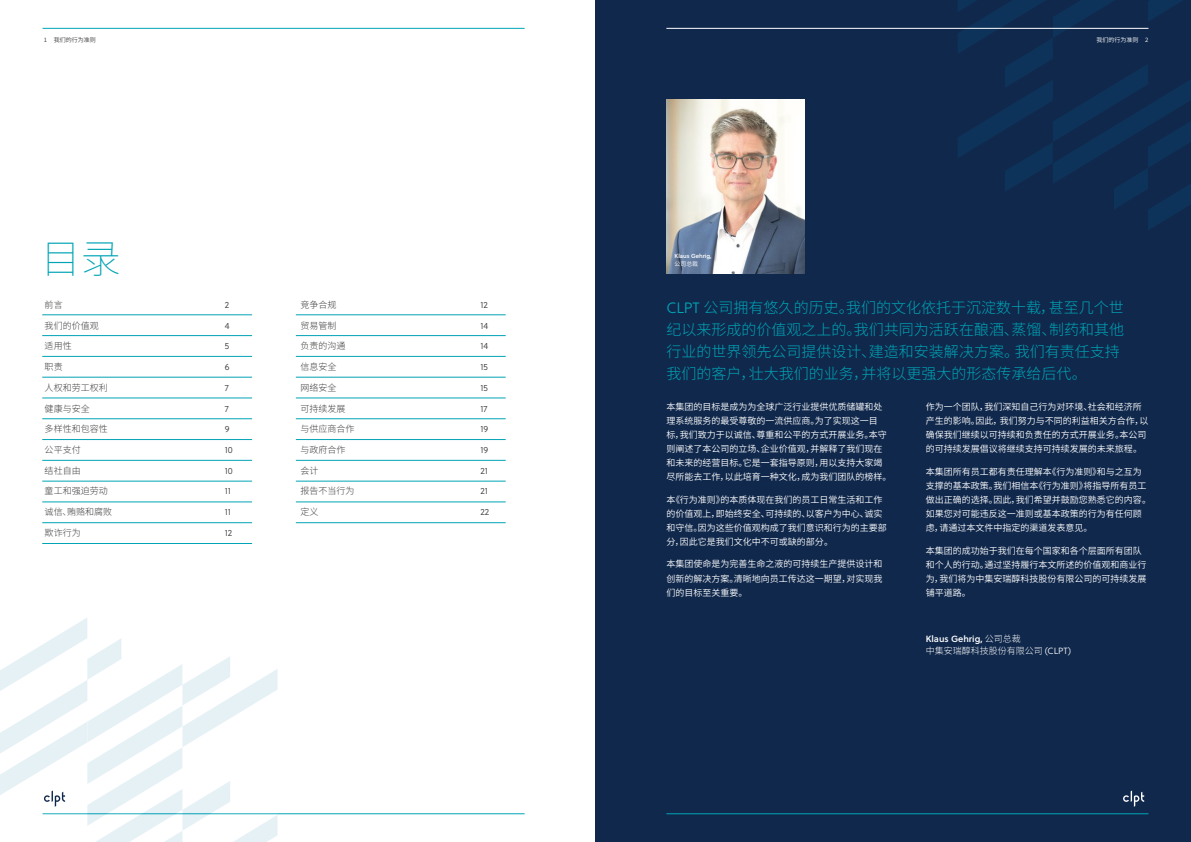
<style>
.page{position:relative;width:1191px;height:842px;background:#fff}
.page>*{position:absolute;margin:0;border:0;box-sizing:border-box;transform-origin:0 0}
.t1{font:200 39.9px "Source Han Sans SC";color:#00a4b5}
.t2{font:300 15px/22px "Source Han Sans SC";color:#00a4b5}
.t3{font:9px/14px "Source Han Sans SC";color:#fff}
.t4{font:300 9px "Source Han Sans SC";color:#3c3c3b}
.t5{font:9px "Soleil Lt";color:#3c3c3b}
.t6{font:300 9px "Source Han Sans SC";color:#fff}
.t7{font:9px "Soleil Sb";color:#fff}
.t8{font:6px "Source Han Sans SC";color:#3c3c3b}
.t9{font:6px "Source Han Sans SC";color:#fff}
.t10{font:5.9px "Soleil Sb";color:#fff}
.t11{font:5.9px "Source Han Sans SC";color:#fff}
.s1{font-family:"Soleil Lt";font-weight:400}
.s2{font-family:"Source Han Sans SC";font-weight:300}
</style>
<div class="page">
<div style="left:595px;top:0;width:596px;height:842px;background:#10284c"></div>
<img style="left:666px;top:99px;width:138px;height:175px">
<svg style="left:957px;top:0;width:234px;height:230px"></svg>
<hr style="left:42px;top:315px;width:210px;height:1px;background:#00a4b5">
<hr style="left:296px;top:315px;width:210px;height:1px;background:#00a4b5">
<hr style="left:42px;top:335px;width:210px;height:1px;background:#00a4b5">
<hr style="left:296px;top:335px;width:210px;height:1px;background:#00a4b5">
<hr style="left:42px;top:356px;width:210px;height:1px;background:#00a4b5">
<hr style="left:296px;top:356px;width:210px;height:1px;background:#00a4b5">
<hr style="left:42px;top:377px;width:210px;height:1px;background:#00a4b5">
<hr style="left:296px;top:377px;width:210px;height:1px;background:#00a4b5">
<hr style="left:42px;top:398px;width:210px;height:1px;background:#00a4b5">
<hr style="left:296px;top:398px;width:210px;height:1px;background:#00a4b5">
<hr style="left:42px;top:419px;width:210px;height:1px;background:#00a4b5">
<hr style="left:296px;top:419px;width:210px;height:1px;background:#00a4b5">
<hr style="left:42px;top:439px;width:210px;height:1px;background:#00a4b5">
<hr style="left:296px;top:439px;width:210px;height:1px;background:#00a4b5">
<hr style="left:42px;top:460px;width:210px;height:1px;background:#00a4b5">
<hr style="left:296px;top:460px;width:210px;height:1px;background:#00a4b5">
<hr style="left:42px;top:481px;width:210px;height:1px;background:#00a4b5">
<hr style="left:296px;top:481px;width:210px;height:1px;background:#00a4b5">
<hr style="left:42px;top:502px;width:210px;height:1px;background:#00a4b5">
<hr style="left:296px;top:502px;width:210px;height:1px;background:#00a4b5">
<hr style="left:42px;top:522px;width:210px;height:1px;background:#00a4b5">
<hr style="left:42px;top:543px;width:210px;height:1px;background:#00a4b5">
<hr style="left:296px;top:522px;width:210px;height:1px;background:#00a4b5">
<hr style="left:43px;top:28px;width:481px;height:1px;background:#00a4b5">
<hr style="left:666px;top:28px;width:482px;height:1px;background:#fff">
<hr style="left:666px;top:813px;width:482px;height:1px;background:#00a4b5">
<hr style="left:43px;top:813px;width:481px;height:1px;background:#00a4b5">
<svg style="left:1123px;top:790px;width:21px;height:17px"></svg>
<svg style="left:0;top:618px;width:277px;height:224px"></svg>
<p class="t8" style="left:44px;top:37px;width:53px">1 我们的行为准则</p>
<p class="t9" style="left:1096px;top:37px;width:53px">我们的行为准则 2</p>
<h1 class="t1" style="left:41px;top:236px;width:81px">目录</h1>
<p class="t10" style="left:674px;top:251px;width:39px">Klaus Gehrig,</p>
<p class="t11" style="left:674px;top:260px;width:25px">公司总裁</p>
<p class="t4" style="left:45px;top:300px;width:19px">前言</p>
<p class="t5" style="left:225px;top:299px;width:6px">2</p>
<p class="t4" style="left:45px;top:320px;width:55px">我们的价值观</p>
<p class="t5" style="left:225px;top:319px;width:6px">4</p>
<p class="t4" style="left:45px;top:341px;width:28px">适用性</p>
<p class="t5" style="left:225px;top:340px;width:6px">5</p>
<p class="t4" style="left:45px;top:362px;width:19px">职责</p>
<p class="t5" style="left:225px;top:361px;width:6px">6</p>
<p class="t4" style="left:45px;top:382px;width:64px">人权和劳工权利</p>
<p class="t5" style="left:225px;top:381px;width:5px">7</p>
<p class="t4" style="left:45px;top:403px;width:46px">健康与安全</p>
<p class="t5" style="left:225px;top:402px;width:5px">7</p>
<p class="t4" style="left:45px;top:424px;width:64px">多样性和包容性</p>
<p class="t5" style="left:225px;top:423px;width:6px">9</p>
<p class="t4" style="left:45px;top:445px;width:37px">公平支付</p>
<p class="t5" style="left:225px;top:443px;width:10px">10</p>
<p class="t4" style="left:45px;top:465px;width:37px">结社自由</p>
<p class="t5" style="left:225px;top:464px;width:10px">10</p>
<p class="t4" style="left:45px;top:486px;width:64px">童工和强迫劳动</p>
<p class="t5" style="left:225px;top:485px;width:8px">11</p>
<p class="t4" style="left:45px;top:507px;width:69px">诚信、贿赂和腐败</p>
<p class="t5" style="left:225px;top:506px;width:8px">11</p>
<p class="t4" style="left:45px;top:527px;width:37px">欺诈行为</p>
<p class="t5" style="left:225px;top:526px;width:9px">12</p>
<p class="t4" style="left:300px;top:300px;width:37px">竞争合规</p>
<p class="t5" style="left:480px;top:299px;width:9px">12</p>
<p class="t4" style="left:300px;top:320px;width:37px">贸易管制</p>
<p class="t5" style="left:480px;top:319px;width:9px">14</p>
<p class="t4" style="left:300px;top:341px;width:46px">负责的沟通</p>
<p class="t5" style="left:480px;top:340px;width:9px">14</p>
<p class="t4" style="left:300px;top:362px;width:37px">信息安全</p>
<p class="t5" style="left:480px;top:361px;width:9px">15</p>
<p class="t4" style="left:300px;top:382px;width:37px">网络安全</p>
<p class="t5" style="left:480px;top:381px;width:9px">15</p>
<p class="t4" style="left:300px;top:403px;width:46px">可持续发展</p>
<p class="t5" style="left:480px;top:402px;width:9px">17</p>
<p class="t4" style="left:300px;top:424px;width:55px">与供应商合作</p>
<p class="t5" style="left:480px;top:423px;width:9px">19</p>
<p class="t4" style="left:300px;top:445px;width:46px">与政府合作</p>
<p class="t5" style="left:480px;top:443px;width:9px">19</p>
<p class="t4" style="left:300px;top:465px;width:19px">会计</p>
<p class="t5" style="left:480px;top:464px;width:9px">21</p>
<p class="t4" style="left:300px;top:486px;width:55px">报告不当行为</p>
<p class="t5" style="left:480px;top:485px;width:9px">21</p>
<p class="t4" style="left:300px;top:507px;width:19px">定义</p>
<p class="t5" style="left:480px;top:506px;width:11px">22</p>
<h2 class="t2" style="left:666px;top:297px;width:459px"><span class="s1">CLPT</span> 公司拥有悠久的历史。我们的文化依托于沉淀数十载，甚至几个世纪以来形成的价值观之上的。我们共同为活跃在酿酒、蒸馏、制药和其他行业的世界领先公司提供设计、建造和安装解决方案。我们有责任支持我们的客户，壮大我们的业务，并将以更强大的形态传承给后代。</h2>
<p class="t3" style="left:666px;top:400px;width:227px">本集团的目标是成为为全球广泛行业提供优质储罐和处理系统服务的最受尊敬的一流供应商。为了实现这一目<br>标，我们致力于以诚信、尊重和公平的方式开展业务。本守则阐述了本公司的立场、企业价值观，并解释了我们现在和未来的经营目标。它是一套指导原则，用以支持大家竭尽所能去工作，以此培育一种文化，成为我们团队的榜样。</p>
<p class="t3" style="left:666px;top:493px;width:222px">本《行为准则》的本质体现在我们的员工日常生活和工作的价值观上，即始终安全、可持续的、以客户为中心、诚实和守信。因为这些价值观构成了我们意识和行为的主要部分，因此它是我们文化中不可或缺的部分。</p>
<p class="t3" style="left:666px;top:557px;width:217px;text-align:justify">本集团使命是为完善生命之液的可持续生产提供设计和创新的解决方案。清晰地向员工传达这一期望，对实现我们的目标至关重要。</p>
<p class="t3" style="left:926px;top:400px;width:224px">作为一个团队，我们深知自己行为对环境、社会和经济所产生的影响。因此，我们努力与不同的利益相关方合作，以确保我们继续以可持续和负责任的方式开展业务。本公司的可持续发展倡议将继续支持可持续发展的未来旅程。</p>
<p class="t3" style="left:926px;top:465px;width:227px">本集团所有员工都有责任理解本《行为准则》和与之互为支撑的基本政策。我们相信本《行为准则》将指导所有员工做出正确的选择。因此，我们希望并鼓励您熟悉它的内容。如果您对可能违反这一准则或基本政策的行为有任何顾虑，请通过本文件中指定的渠道发表意见。</p>
<p class="t3" style="left:926px;top:543px;width:222px">本集团的成功始于我们在每个国家和各个层面所有团队和个人的行动。通过坚持履行本文所述的价值观和商业行为，我们将为中集安瑞醇科技股份有限公司的可持续发展铺平道路。</p>
<p class="t7" style="left:926px;top:632px;width:96px">Klaus Gehrig, <span class="s2">公司总裁</span></p>
<p class="t6" style="left:926px;top:646px;width:147px">中集安瑞醇科技股份有限公司 <span class="s1">(CLPT)</span></p>
</div>
